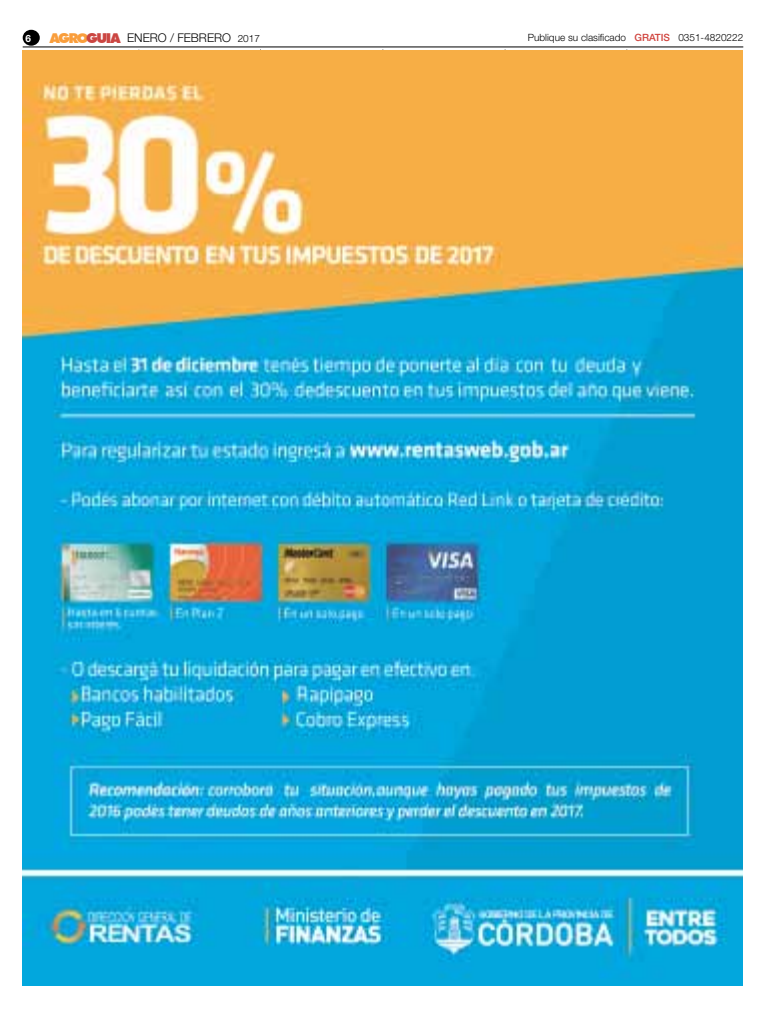
<style>
.page{position:relative;width:766px;height:1021px;background:#fff}
.page>*{position:absolute;margin:0;border:0;box-sizing:border-box;transform-origin:0 0}
.t1{font:300 12px "Helvetica Neue LT Std";color:#000}
.t2{font:300 10px "Helvetica Neue LT Std";color:#000}
.t3{font:700 10px "Helvetica Neue LT Std";color:#fff}
.s1{font-family:"Futura BT";font-weight:900;font-size:13.5px;color:#f99e3c}
.s2{font-family:"Futura BT";font-weight:900;font-size:13.6px;color:#f99e3c}
.s3{font-family:"Futura BT";font-weight:900;font-size:13.2px;color:#f99e3c}
.s4{font-family:"Futura BT";font-weight:900;font-size:13.6px;color:#cb4642}
.s5{font-family:"Futura BT";font-weight:900;font-size:13.5px;color:#cb4642}
.s6{font-size:10px}
.s7{font-weight:500;color:#d0433d}
</style>
<div class="page">
<hr style="left:23px;top:47px;width:720px;height:1px;background:#000">
<div style="left:23px;top:30px;width:17px;height:16px;background:#000;border-radius:50%"></div>
<hr style="left:260px;top:50px;width:1px;height:935px;background:#000">
<hr style="left:505px;top:50px;width:1px;height:935px;background:#000">
<hr style="left:382px;top:50px;width:1px;height:935px;background:#000">
<hr style="left:626px;top:50px;width:1px;height:935px;background:#000">
<hr style="left:139px;top:50px;width:1px;height:935px;background:#000">
<img style="left:23px;top:51px;width:719px;height:934px">
<p class="t3" style="left:26px;top:32px;width:7px">6</p>
<p class="t1" style="left:50px;top:31px;width:212px"><span class="s1">A</span><span class="s2">GR</span><span class="s3">O</span><span class="s4">GUI</span><span class="s5">A</span> ENERO / FEBRERO <span class="s6">2017</span></p>
<p class="t2" style="left:527px;top:31px;width:217px">Publique su clasificado <span class="s7">GRATIS</span> 0351-4820222</p>
</div>
